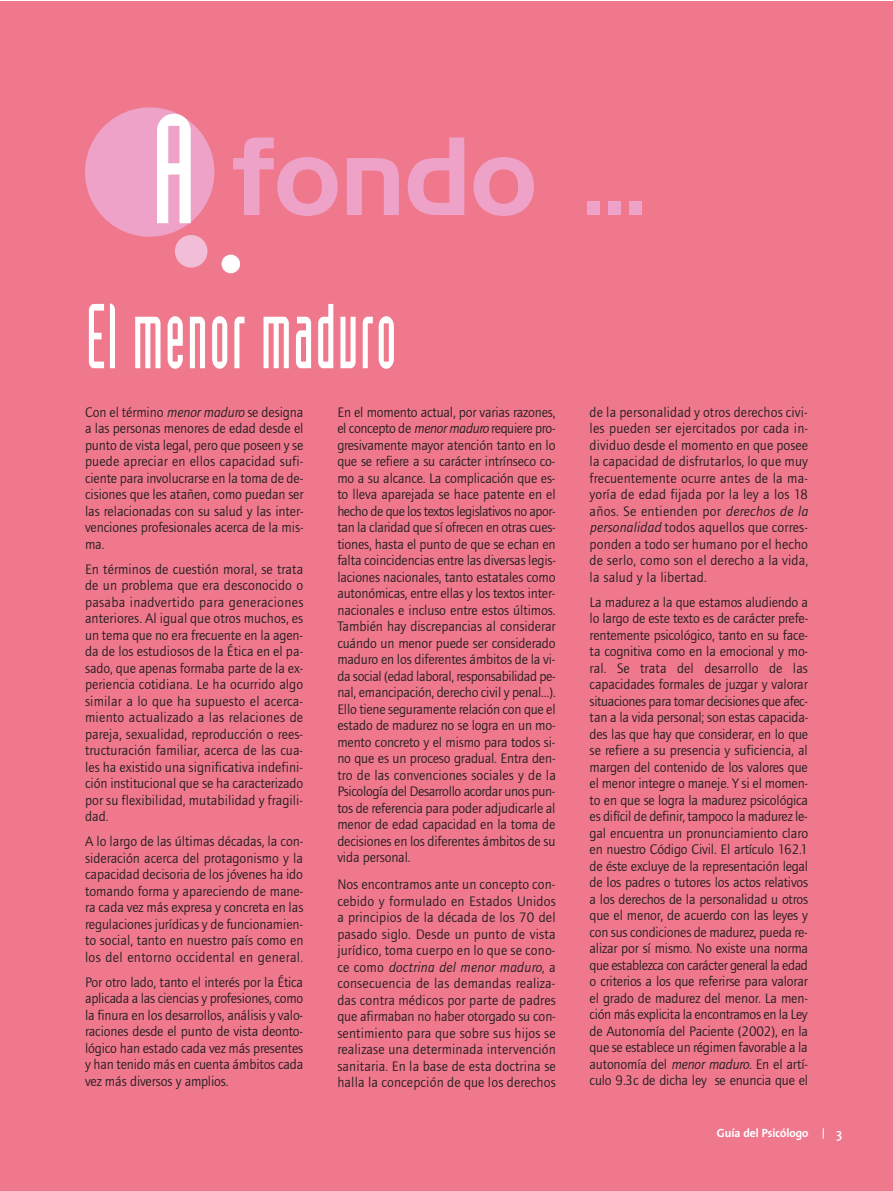
<style>
.page{position:relative;width:893px;height:1191px;background:#fff}
.page>*{position:absolute;margin:0;border:0;box-sizing:border-box;transform-origin:0 0}
.t1{font:108px "Handel Gothic BT";color:#eea2c8}
.t2{font:90px "Industria Solid";letter-spacing:.03em;color:#fff;scale:.76 1}
.t3{font:14.25px/16.5px "Foundry Journal";letter-spacing:-.005em;color:#231f20;text-align:justify}
.t4{font:600 13.5px "Thesis Sans";color:#fff}
.t5{font:700 12px "Thesis Sans";color:#fff}
.s1{font-family:"Industria Solid A";font-size:152.1px;color:#fff}
.s2{font-style:italic}
</style>
<div class="page">
<div style="left:0;top:1px;width:892px;height:1190px;background:#ef788d"></div>
<div style="left:85px;top:107px;width:129px;height:130px;background:#eea2c8;border-radius:50%"></div>
<div style="left:175px;top:235px;width:32px;height:32px;background:#f2bdd7;border-radius:50%"></div>
<div style="left:221px;top:255px;width:19px;height:18px;background:#fff;border-radius:50%"></div>
<h1 class="t1" style="left:151px;top:137px;width:497px"><span class="s1">A</span> fondo ...</h1>
<h2 class="t2" style="left:86px;top:304px;width:409px">El menor maduro</h2>
<p class="t3" style="left:85px;top:403px;width:220px">Con el término <span class="s2">menor maduro</span> se designa a las personas menores de edad desde el punto de vista legal, pero que poseen y se puede apreciar en ellos capacidad sufi&shy;ciente para involucrarse en la toma de de&shy;cisiones que les atañen, como puedan ser las relacionadas con su salud y las inter&shy;venciones profesionales acerca de la mis&shy;ma.</p>
<p class="t3" style="left:85px;top:560px;width:220px">En términos de cuestión moral, se trata de un problema que era desconocido o pasaba inadvertido para generaciones anteriores. Al igual que otros muchos, es un tema que no era frecuente en la agen&shy;da de los estudiosos de la Ética en el pa&shy;sado, que apenas formaba parte de la ex&shy;periencia cotidiana. Le ha ocurrido algo similar a lo que ha supuesto el acerca&shy;miento actualizado a las relaciones de pareja, sexualidad, reproducción o rees&shy;tructuración familiar, acerca de las cua&shy;les ha existido una significativa indefini&shy;ción institucional que se ha caracterizado por su flexibilidad, mutabilidad y fragili&shy;dad.</p>
<p class="t3" style="left:85px;top:833px;width:220px">A lo largo de las últimas décadas, la con&shy;sideración acerca del protagonismo y la capacidad decisoria de los jóvenes ha ido tomando forma y apareciendo de mane&shy;ra cada vez más expresa y concreta en las regulaciones jurídicas y de funcionamien&shy;to social, tanto en nuestro país como en los del entorno occidental en general.</p>
<p class="t3" style="left:85px;top:973px;width:220px">Por otro lado, tanto el interés por la Ética aplicada a las ciencias y profesiones, como la finura en los desarrollos, análisis y valo&shy;raciones desde el punto de vista deonto&shy;lógico han estado cada vez más presentes y han tenido más en cuenta ámbitos cada vez más diversos y amplios.</p>
<p class="t3" style="left:337px;top:403px;width:220px">En el momento actual, por varias razones, el concepto de <span class="s2">menor maduro</span> requiere pro&shy;gresivamente mayor atención tanto en lo que se refiere a su carácter intrínseco co&shy;mo a su alcance. La complicación que es&shy;to lleva aparejada se hace patente en el hecho de que los textos legislativos no apor&shy;tan la claridad que sí ofrecen en otras cues&shy;tiones, hasta el punto de que se echan en falta coincidencias entre las diversas legis&shy;laciones nacionales, tanto estatales como autonómicas, entre ellas y los textos inter&shy;nacionales e incluso entre estos últimos.<br>También hay discrepancias al considerar cuándo un menor puede ser considerado maduro en los diferentes ámbitos de la vi&shy;da social (edad laboral, responsabilidad pe&shy;nal, emancipación, derecho civil y penal…).<br>Ello tiene seguramente relación con que el estado de madurez no se logra en un mo&shy;mento concreto y el mismo para todos si&shy;no que es un proceso gradual. Entra den&shy;tro de las convenciones sociales y de la Psicología del Desarrollo acordar unos pun&shy;tos de referencia para poder adjudicarle al menor de edad capacidad en la toma de decisiones en los diferentes ámbitos de su vida personal.</p>
<p class="t3" style="left:337px;top:876px;width:220px">Nos encontramos ante un concepto con&shy;cebido y formulado en Estados Unidos a principios de la década de los 70 del pasado siglo. Desde un punto de vista jurídico, toma cuerpo en lo que se cono&shy;ce como <span class="s2">doctrina del menor maduro</span>, a consecuencia de las demandas realiza&shy;das contra médicos por parte de padres que afirmaban no haber otorgado su con&shy;sentimiento para que sobre sus hijos se realizase una determinada intervención sanitaria. En la base de esta doctrina se halla la concepción de que los derechos</p>
<p class="t3" style="left:590px;top:403px;width:220px">de la personalidad y otros derechos civi&shy;les pueden ser ejercitados por cada in&shy;dividuo desde el momento en que posee la capacidad de disfrutarlos, lo que muy frecuentemente ocurre antes de la ma&shy;yoría de edad fijada por la ley a los 18 años. Se entienden por <span class="s2">derechos de la personalidad</span> todos aquellos que corres&shy;ponden a todo ser humano por el hecho de serlo, como son el derecho a la vida, la salud y la libertad.</p>
<p class="t3" style="left:590px;top:593px;width:220px">La madurez a la que estamos aludiendo a lo largo de este texto es de carácter prefe&shy;rentemente psicológico, tanto en su face&shy;ta cognitiva como en la emocional y mo&shy;ral. Se trata del desarrollo de las capacidades formales de juzgar y valorar situaciones para tomar decisiones que afec&shy;tan a la vida personal; son estas capacida&shy;des las que hay que considerar, en lo que se refiere a su presencia y suficiencia, al margen del contenido de los valores que el menor integre o maneje. Y si el momen&shy;to en que se logra la madurez psicológica es difícil de definir, tampoco la madurez le&shy;gal encuentra un pronunciamiento claro en nuestro Código Civil. El artículo 162.1 de éste excluye de la representación legal de los padres o tutores los actos relativos a los derechos de la personalidad u otros que el menor, de acuerdo con las leyes y con sus condiciones de madurez, pueda re&shy;alizar por sí mismo. No existe una norma que establezca con carácter general la edad o criterios a los que referirse para valorar el grado de madurez del menor. La men&shy;ción más explicita la encontramos en la Ley de Autonomía del Paciente (2002), en la que se establece un régimen favorable a la autonomía del <span class="s2">menor maduro</span>. En el artí&shy;culo 9.3c de dicha ley se enuncia que el</p>
<p class="t5" style="left:717px;top:1128px;width:93px">Guía del Psicólogo</p>
<p class="t4" style="left:836px;top:1128px;width:7px">3</p>
</div>
